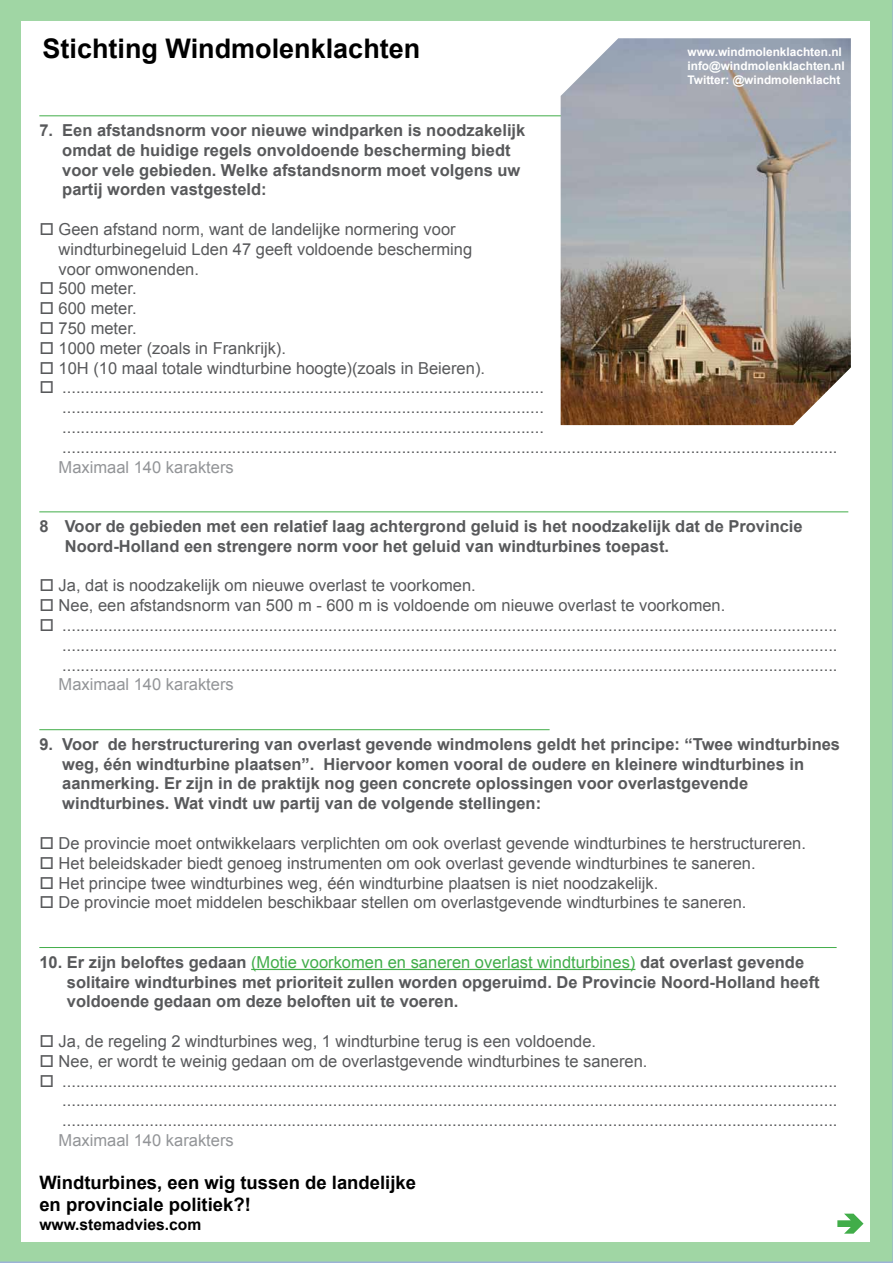
<style>
.page{position:relative;width:893px;height:1263px;background:#a0d6a4}
.page>*{position:absolute;margin:0;border:0;box-sizing:border-box;transform-origin:0 0}
.t1{font:700 27px "Arial";color:#000}
.t2{font:700 18.45px/22.2px "Arial";color:#000}
.t3{font:16.5px/19.8px "Arial";color:#58595b}
.t4{font:700 16.5px/19.8px "Arial";color:#58595b}
.t5{font:16.5px "Arial";color:#939598}
.t6{font:700 15.6px "Arial";color:#000}
.t7{font:700 11.85px/14.2px "Arial";color:#fff}
.s1{font-weight:400;color:#41ad49}
</style>
<div class="page">
<div style="left:21px;top:21px;width:849px;height:1221px;background:#fff"></div>
<hr style="left:251px;top:969px;width:384px;height:1px;background:#41ad49">
<hr style="left:39px;top:115px;width:570px;height:1px;background:#41ad49">
<hr style="left:39px;top:511px;width:809px;height:1px;background:#41ad49">
<hr style="left:39px;top:729px;width:511px;height:1px;background:#41ad49">
<hr style="left:39px;top:947px;width:798px;height:1px;background:#41ad49">
<img style="left:561px;top:38px;width:290px;height:387px">
<svg style="left:837px;top:1213px;width:26px;height:21px"></svg>
<h1 class="t1" style="left:43px;top:30px;width:379px">Stichting Windmolenklachten</h1>
<p class="t7" style="left:687px;top:45px;width:159px">www.windmolenklachten.nl info@windmolenklachten.nl<br>Twitter: @windmolenklacht</p>
<p class="t4" style="left:62px;top:121px;width:465px;text-indent:-23px">7. Een afstandsnorm voor nieuwe windparken is noodzakelijk omdat de huidige regels onvoldoende bescherming biedt voor vele gebieden. Welke afstandsnorm moet volgens uw partij worden vastgesteld:</p>
<p class="t3" style="left:59px;top:219px;width:415px;text-indent:-19px">□ Geen afstand norm, want de landelijke normering voor windturbinegeluid Lden 47 geeft voldoende bescherming voor omwonenden.</p>
<p class="t3" style="left:39px;top:279px;width:99px">□ 500 meter.</p>
<p class="t3" style="left:39px;top:299px;width:99px">□ 600 meter.</p>
<p class="t3" style="left:39px;top:318px;width:99px">□ 750 meter.</p>
<p class="t3" style="left:39px;top:338px;width:248px">□ 1000 meter (zoals in Frankrijk).</p>
<p class="t3" style="left:39px;top:358px;width:447px">□ 10H (10 maal totale windturbine hoogte)(zoals in Beieren).</p>
<p class="t3" style="left:62px;top:378px;width:777px;text-indent:-23px">□ ......................................................................................................... ......................................................................................................... ......................................................................................................... .........................................................................................................................................................................</p>
<p class="t5" style="left:59px;top:456px;width:177px">Maximaal 140 karakters</p>
<p class="t4" style="left:65px;top:517px;width:739px;text-indent:-25px">8 Voor de gebieden met een relatief laag achtergrond geluid is het noodzakelijk dat de Provincie<br>Noord-Holland een strengere norm voor het geluid van windturbines toepast.</p>
<p class="t3" style="left:39px;top:576px;width:438px">□ Ja, dat is noodzakelijk om nieuwe overlast te voorkomen.</p>
<p class="t3" style="left:39px;top:596px;width:688px">□ Nee, een afstandsnorm van 500 m - 600 m is voldoende om nieuwe overlast te voorkomen.</p>
<p class="t3" style="left:62px;top:615px;width:777px;text-align:justify;text-indent:-23px">□ ......................................................................................................................................................................... ......................................................................................................................................................................... .........................................................................................................................................................................</p>
<p class="t5" style="left:59px;top:674px;width:177px">Maximaal 140 karakters</p>
<p class="t4" style="left:62px;top:735px;width:779px;text-indent:-23px">9. Voor de herstructurering van overlast gevende windmolens geldt het principe: “Twee windturbines weg, één windturbine plaatsen”. Hiervoor komen vooral de oudere en kleinere windturbines in aanmerking. Er zijn in de praktijk nog geen concrete oplossingen voor overlastgevende windturbines. Wat vindt uw partij van de volgende stellingen:</p>
<p class="t3" style="left:39px;top:833px;width:768px">□ De provincie moet ontwikkelaars verplichten om ook overlast gevende windturbines te herstructureren.</p>
<p class="t3" style="left:39px;top:853px;width:718px">□ Het beleidskader biedt genoeg instrumenten om ook overlast gevende windturbines te saneren.</p>
<p class="t3" style="left:39px;top:873px;width:621px">□ Het principe twee windturbines weg, één windturbine plaatsen is niet noodzakelijk.</p>
<p class="t3" style="left:39px;top:893px;width:709px">□ De provincie moet middelen beschikbaar stellen om overlastgevende windturbines te saneren.</p>
<p class="t4" style="left:67px;top:952px;width:754px;text-indent:-28px">10. Er zijn beloftes gedaan <span class="s1">(Motie voorkomen en saneren overlast windturbines)</span> dat overlast gevende solitaire windturbines met prioriteit zullen worden opgeruimd. De Provincie Noord-Holland heeft voldoende gedaan om deze beloften uit te voeren.</p>
<p class="t3" style="left:39px;top:1031px;width:558px">□ Ja, de regeling 2 windturbines weg, 1 windturbine terug is een voldoende.</p>
<p class="t3" style="left:39px;top:1051px;width:610px">□ Nee, er wordt te weinig gedaan om de overlastgevende windturbines te saneren.</p>
<p class="t3" style="left:62px;top:1071px;width:777px;text-align:justify;text-indent:-23px">□ ......................................................................................................................................................................... ......................................................................................................................................................................... .........................................................................................................................................................................</p>
<p class="t5" style="left:59px;top:1129px;width:177px">Maximaal 140 karakters</p>
<p class="t2" style="left:39px;top:1172px;width:378px">Windturbines, een wig tussen de landelijke en provinciale politiek?!</p>
<p class="t6" style="left:39px;top:1214px;width:163px">www.stemadvies.com</p>
</div>
